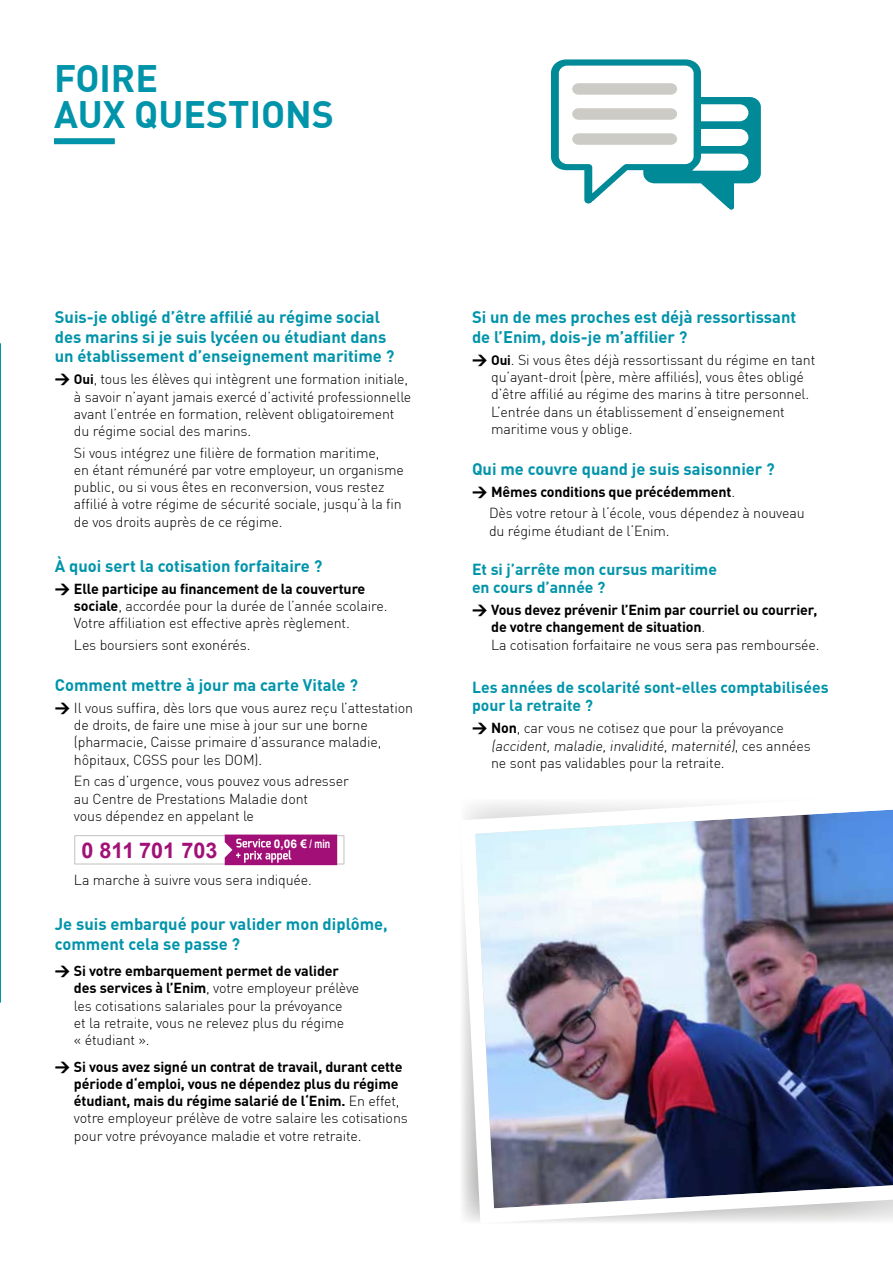
<style>
.page{position:relative;width:893px;height:1263px;background:#fff}
.page>*{position:absolute;margin:0;border:0;box-sizing:border-box;transform-origin:0 0}
.t1{font:700 37.5px/36px "DIN Pro";color:#0094aa}
.t2{font:700 21.6px "Arial";color:#a21077}
.t3{font:700 16.5px/19.5px "DIN Pro";color:#0094aa}
.t4{font:700 15.75px/18px "DIN Pro";color:#0094aa}
.t5{font:300 14.25px/17.2px "DIN Pro";letter-spacing:-.01em;color:#000}
.t6{font:700 14.25px/17.2px "DIN Pro";letter-spacing:-.01em;color:#000}
.t7{font:700 11.85px "Arial";color:#fff}
.s1{font-family:"DIN";font-weight:900;font-size:15px}
.s2{font-weight:700;font-size:13.5px}
.s3{font-size:13.5px}
.s4{font-weight:700}
.s5{font-weight:300}
</style>
<div class="page">
<svg style="left:0;top:343px;width:1px;height:660px"></svg>
<div style="left:54px;top:138px;width:61px;height:6px;background:#0094aa"></div>
<svg style="left:551px;top:59px;width:210px;height:151px"></svg>
<img style="left:462px;top:803px;width:431px;height:419px">
<svg style="left:74px;top:834px;width:270px;height:31px"></svg>
<h1 class="t1" style="left:54px;top:60px;width:282px">FOIRE<br>AUX QUESTIONS</h1>
<p class="t3" style="left:55px;top:307px;width:341px">Suis-je obligé d’être affilié au régime social des marins si je suis lycéen ou étudiant dans un établissement d’enseignement maritime ?</p>
<p class="t5" style="left:74px;top:370px;width:339px;text-indent:-19px"><span class="s1">&gt;</span> <span class="s2">Oui</span><span class="s3">,</span> tous les élèves qui intègrent une formation initiale, à savoir n’ayant jamais exercé d’activité professionnelle avant l’entrée en formation, relèvent obligatoirement du régime social des marins.</p>
<p class="t5" style="left:74px;top:444px;width:331px">Si vous intégrez une filière de formation maritime,<br>en étant rémunéré par votre employeur, un organisme public, ou si vous êtes en reconversion, vous restez affilié à votre régime de sécurité sociale, jusqu’à la fin de vos droits auprès de ce régime.</p>
<p class="t3" style="left:55px;top:555px;width:269px">À quoi sert la cotisation forfaitaire ?</p>
<p class="t5" style="left:74px;top:580px;width:315px;text-indent:-19px"><span class="s1">&gt;</span> <span class="s4">Elle participe au financement de la couverture sociale</span>, accordée pour la durée de l’année scolaire.<br>Votre affiliation est effective après règlement.</p>
<p class="t5" style="left:74px;top:636px;width:178px">Les boursiers sont exonérés.</p>
<p class="t3" style="left:55px;top:674px;width:305px">Comment mettre à jour ma carte Vitale ?</p>
<p class="t5" style="left:74px;top:699px;width:340px;text-indent:-19px"><span class="s1">&gt;</span> Il vous suffira, dès lors que vous aurez reçu l’attestation de droits, de faire une mise à jour sur une borne (pharmacie, Caisse primaire d’assurance maladie, hôpitaux, CGSS pour les DOM).</p>
<p class="t5" style="left:74px;top:772px;width:276px">En cas d’urgence, vous pouvez vous adresser au Centre de Prestations Maladie dont<br>vous dépendez en appelant le</p>
<h2 class="t2" style="left:82px;top:836px;width:137px">0 811 701 703</h2>
<p class="t7" style="left:274px;top:835px;width:58px">0,06 € / min</p>
<p class="t5" style="left:74px;top:871px;width:239px">La marche à suivre vous sera indiquée.</p>
<p class="t3" style="left:55px;top:914px;width:334px">Je suis embarqué pour valider mon diplôme, comment cela se passe ?</p>
<p class="t5" style="left:74px;top:962px;width:287px;text-indent:-19px"><span class="s1">&gt;</span> <span class="s4">Si votre embarquement permet de valider des services à l’Enim</span>, votre employeur prélève les cotisations salariales pour la prévoyance<br>et la retraite, vous ne relevez plus du régime<br>« étudiant ».</p>
<p class="t6" style="left:74px;top:1057px;width:335px;text-indent:-19px"><span class="s1">&gt;</span> Si vous avez signé un contrat de travail, durant cette période d‘emploi, vous ne dépendez plus du régime étudiant, mais du régime salarié de l‘Enim. <span class="s5">En effet, votre employeur prélève de votre salaire les cotisations pour votre prévoyance maladie et votre retraite.</span></p>
<p class="t3" style="left:472px;top:307px;width:326px">Si un de mes proches est déjà ressortissant de l’Enim, dois-je m’affilier ?</p>
<p class="t5" style="left:491px;top:351px;width:326px;text-indent:-19px"><span class="s1">&gt;</span> <span class="s2">Oui</span>. Si vous êtes déjà ressortissant du régime en tant qu’ayant-droit (père, mère affiliés), vous êtes obligé d’être affilié au régime des marins à titre personnel.<br>L’entrée dans un établissement d’enseignement maritime vous y oblige.</p>
<p class="t3" style="left:472px;top:458px;width:304px">Qui me couvre quand je suis saisonnier ?</p>
<p class="t5" style="left:489px;top:481px;width:317px;line-height:21.5px;text-indent:-17px"><span class="s1">&gt;</span> <span class="s4">Mêmes conditions que précédemment</span>.<br>Dès votre retour à l‘école, vous dépendez à nouveau</p>
<p class="t5" style="left:489px;top:522px;width:182px">du régime étudiant de l‘Enim.</p>
<p class="t4" style="left:472px;top:560px;width:246px">Et si j’arrête mon cursus maritime en cours d’année ?</p>
<p class="t6" style="left:491px;top:601px;width:330px;text-indent:-19px"><span class="s1">&gt;</span> Vous devez prévenir l’Enim par courriel ou courrier, de votre changement de situation<span class="s5">.<br>La cotisation forfaitaire ne vous sera pas remboursée.</span></p>
<p class="t4" style="left:472px;top:678px;width:358px">Les années de scolarité sont-elles comptabilisées pour la retraite ?</p>
<p class="t5" style="left:491px;top:719px;width:321px;text-indent:-19px"><span class="s1">&gt;</span> <span class="s4">Non</span>, car vous ne cotisez que pour la prévoyance (accident, maladie, invalidité, maternité), ce s a n n é e s ne sont pas validables pour la retraite.</p>
</div>
